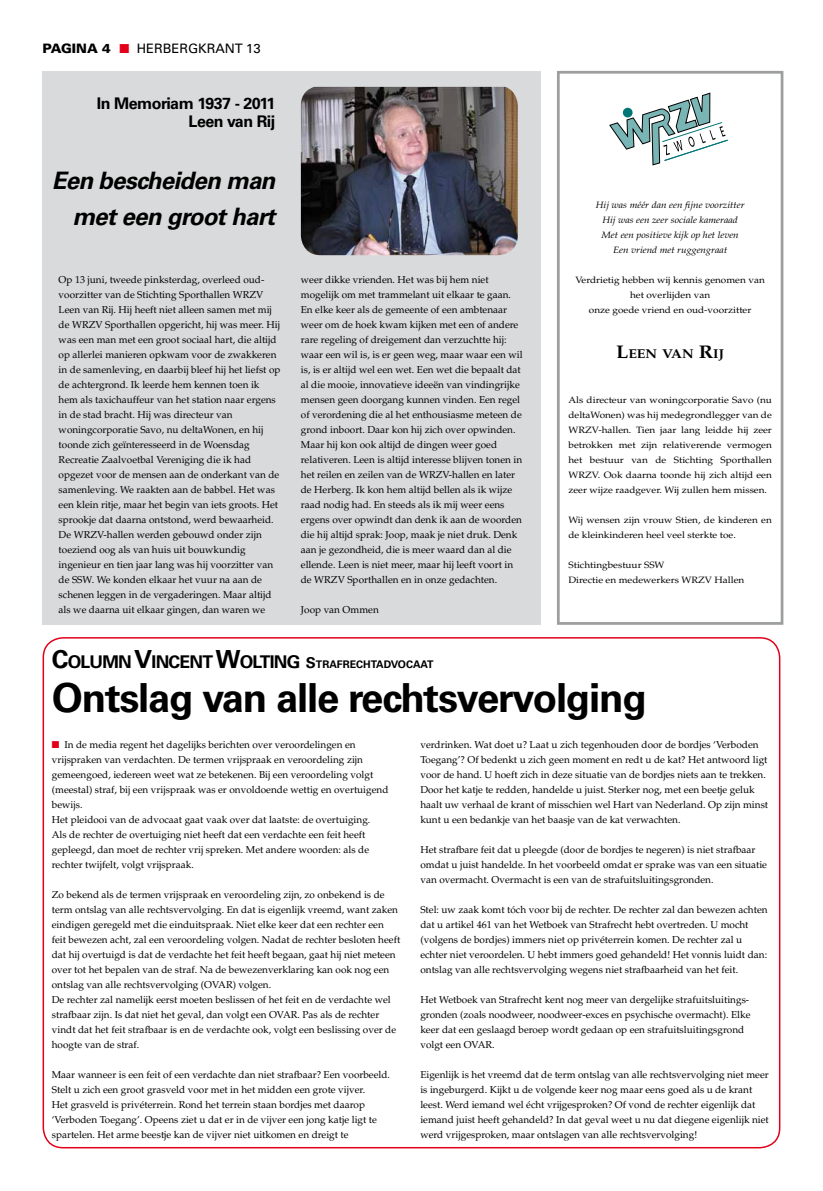
<style>
.page{position:relative;width:823px;height:1191px;background:#fff}
.page>*{position:absolute;margin:0;border:0;box-sizing:border-box;transform-origin:0 0}
.t1{font:700 40px "Univers";letter-spacing:-.03em;color:#000}
.t2{font:italic 700 24px/36px "Univers";letter-spacing:-.03em;color:#000;text-align:right}
.t3{font:700 17.5px "Univers";letter-spacing:-.045em;color:#000}
.t4{font:700 16px/18px "Univers";letter-spacing:-.03em;color:#000;text-align:right}
.t5{font:13px "Univers";color:#000}
.t6{font:700 12.8px "Palatino";color:#000;scale:1.09 1}
.t7{font:10px/15px "Palatino";color:#000}
.t8{font:9.1px/15px "Palatino";color:#000;scale:1.09 1}
.t9{font:italic 9.1px/15px "Palatino";color:#000;text-align:center;scale:1.09 1}
.s1{font-weight:900}
.s2{color:#e2001a}
.s3{font-size:18.3px}
.s4{font-size:25px}
.s5{font-size:15px}
.s6{font-size:10.5px}
</style>
<div class="page">
<div style="left:556px;top:71px;width:227px;height:554px;border:3px solid #9c9e9f"></div>
<svg style="left:609px;top:93px;width:118px;height:72px"></svg>
<div style="left:622px;top:108px;width:10px;height:9px;background:#007576;border-radius:50%"></div>
<div style="left:43px;top:71px;width:498px;height:554px;background:#d9dadb"></div>
<img style="left:301px;top:87px;width:216px;height:168px">
<h3 class="t5" style="left:43px;top:41px;width:219px"><span class="s1">PAGINA 4</span> <span class="s2">■</span> HERBERGKRANT 13</h3>
<h3 class="t4" style="left:97px;top:95px;width:180px">In Memoriam 1937 - 2011<br>Leen van Rij</h3>
<h2 class="t2" style="left:52px;top:163px;width:225px">Een bescheiden man met een groot hart</h2>
<p class="t7" style="left:59px;top:272px;width:223px">Op 13 juni, tweede pinksterdag, overleed oud&shy;voorzitter van de Stichting Sporthallen WRZV Leen van Rij. Hij heeft niet alleen samen met mij de WRZV Sporthallen opgericht, hij was meer. Hij was een man met een groot sociaal hart, die altijd op allerlei manieren opkwam voor de zwakkeren in de samenleving, en daarbij bleef hij het liefst op de achtergrond. Ik leerde hem kennen toen ik hem als taxichauffeur van het station naar ergens in de stad bracht. Hij was directeur van woningcorporatie Savo, nu deltaWonen, en hij toonde zich geïnteresseerd in de Woensdag Recreatie Zaalvoetbal Vereniging die ik had opgezet voor de mensen aan de onderkant van de samenleving. We raakten aan de babbel. Het was een klein ritje, maar het begin van iets groots. Het sprookje dat daarna ontstond, werd bewaarheid.<br>De WRZV-hallen werden gebouwd onder zijn toeziend oog als van huis uit bouwkundig ingenieur en tien jaar lang was hij voorzitter van de SSW. We konden elkaar het vuur na aan de schenen leggen in de vergaderingen. Maar altijd als we daarna uit elkaar gingen, dan waren we</p>
<p class="t7" style="left:301px;top:272px;width:223px">weer dikke vrienden. Het was bij hem niet mogelijk om met trammelant uit elkaar te gaan.<br>En elke keer als de gemeente of een ambtenaar weer om de hoek kwam kijken met een of andere rare regeling of dreigement dan verzuchtte hij: waar een wil is, is er geen weg, maar waar een wil is, is er altijd wel een wet. Een wet die bepaalt dat al die mooie, innovatieve ideeën van vindingrijke mensen geen doorgang kunnen vinden. Een regel of verordening die al het enthousiasme meteen de grond inboort. Daar kon hij zich over opwinden.<br>Maar hij kon ook altijd de dingen weer goed relativeren. Leen is altijd interesse blijven tonen in het reilen en zeilen van de WRZV-hallen en later de Herberg. Ik kon hem altijd bellen als ik wijze raad nodig had. En steeds als ik mij weer eens ergens over opwindt dan denk ik aan de woorden die hij altijd sprak: Joop, maak je niet druk. Denk aan je gezondheid, die is meer waard dan al die ellende. Leen is niet meer, maar hij leeft voort in de WRZV Sporthallen en in onze gedachten.</p>
<p class="t7" style="left:301px;top:602px;width:79px">Joop van Ommen</p>
<p class="t9" style="left:595px;top:197px;width:138px">Hij was méér dan een fijne voorzitter<br>Hij was een zeer sociale kameraad<br>Met een positieve kijk op het leven<br>Een vriend met ruggengraat</p>
<p class="t8" style="left:575px;top:272px;width:175px;text-align:center">Verdrietig hebben wij kennis genomen van het overlijden van<br>onze goede vriend en oud-voorzitter</p>
<p class="t6" style="left:615px;top:346px;width:101px"><span class="s3">L</span>EEN VAN <span class="s3">R</span>IJ</p>
<p class="t8" style="left:568px;top:392px;width:188px;text-align:justify">Als directeur van woningcorporatie Savo (nu deltaWonen) was hij medegrondlegger van de WRZV-hallen. Tien jaar lang leidde hij zeer betrokken met zijn relativerende vermogen het bestuur van de Stichting Sporthallen WRZV. Ook daarna toonde hij zich altijd een zeer wijze raadgever. Wij zullen hem missen.</p>
<p class="t8" style="left:568px;top:512px;width:188px">Wij wensen zijn vrouw Stien, de kinderen en de kleinkinderen heel veel sterkte toe.</p>
<p class="t8" style="left:568px;top:557px;width:163px">Stichtingbestuur SSW<br>Directie en medewerkers WRZV Hallen</p>
<h3 class="t3" style="left:52px;top:652px;width:383px"><span class="s4">C</span>OLUMN <span class="s4">V</span>INCENT <span class="s4">W</span>OLTING <span class="s5">S</span><span class="s6">TRAFRECHTADVOCAAT</span></h3>
<h1 class="t1" style="left:52px;top:674px;width:596px">Ontslag van alle rechtsvervolging</h1>
<p class="t7" style="left:52px;top:737px;width:338px"><span class="s2">■</span> In de media regent het dagelijks berichten over veroordelingen en vrijspraken van verdachten. De termen vrijspraak en veroordeling zijn gemeengoed, iedereen weet wat ze betekenen. Bij een veroordeling volgt (meestal) straf, bij een vrijspraak was er onvoldoende wettig en overtuigend bewijs.<br>Het pleidooi van de advocaat gaat vaak over dat laatste: de overtuiging.<br>Als de rechter de overtuiging niet heeft dat een verdachte een feit heeft gepleegd, dan moet de rechter vrij spreken. Met andere woorden: als de rechter twijfelt, volgt vrijspraak.</p>
<p class="t7" style="left:52px;top:887px;width:350px">Zo bekend als de termen vrijspraak en veroordeling zijn, zo onbekend is de term ontslag van alle rechtsvervolging. En dat is eigenlijk vreemd, want zaken eindigen geregeld met die einduitspraak. Niet elke keer dat een rechter een feit bewezen acht, zal een veroordeling volgen. Nadat de rechter besloten heeft dat hij overtuigd is dat de verdachte het feit heeft begaan, gaat hij niet meteen over tot het bepalen van de straf. Na de bewezenverklaring kan ook nog een ontslag van alle rechtsvervolging (OVAR) volgen.<br>De rechter zal namelijk eerst moeten beslissen of het feit en de verdachte wel strafbaar zijn. Is dat niet het geval, dan volgt een OVAR. Pas als de rechter vindt dat het feit strafbaar is en de verdachte ook, volgt een beslissing over de hoogte van de straf.</p>
<p class="t7" style="left:52px;top:1067px;width:339px">Maar wanneer is een feit of een verdachte dan niet strafbaar? Een voorbeeld.<br>Stelt u zich een groot grasveld voor met in het midden een grote vijver.<br>Het grasveld is privéterrein. Rond het terrein staan bordjes met daarop ‘Verboden Toegang’. Opeens ziet u dat er in de vijver een jong katje ligt te spartelen. Het arme beestje kan de vijver niet uitkomen en dreigt te</p>
<p class="t7" style="left:420px;top:737px;width:349px">verdrinken. Wat doet u? Laat u zich tegenhouden door de bordjes ‘Verboden Toegang’? Of bedenkt u zich geen moment en redt u de kat? Het antwoord ligt voor de hand. U hoeft zich in deze situatie van de bordjes niets aan te trekken.<br>Door het katje te redden, handelde u juist. Sterker nog, met een beetje geluk haalt uw verhaal de krant of misschien wel Hart van Nederland. Op zijn minst kunt u een bedankje van het baasje van de kat verwachten.</p>
<p class="t7" style="left:420px;top:842px;width:348px">Het strafbare feit dat u pleegde (door de bordjes te negeren) is niet strafbaar omdat u juist handelde. In het voorbeeld omdat er sprake was van een situatie van overmacht. Overmacht is een van de strafuitsluitingsgronden.</p>
<p class="t7" style="left:420px;top:902px;width:348px">Stel: uw zaak komt tóch voor bij de rechter. De rechter zal dan bewezen achten dat u artikel 461 van het Wetboek van Strafrecht hebt overtreden. U mocht (volgens de bordjes) immers niet op privéterrein komen. De rechter zal u echter niet veroordelen. U hebt immers goed gehandeld! Het vonnis luidt dan: ontslag van alle rechtsvervolging wegens niet strafbaarheid van het feit.</p>
<p class="t7" style="left:420px;top:992px;width:331px">Het Wetboek van Strafrecht kent nog meer van dergelijke strafuitsluitings&shy;gronden (zoals noodweer, noodweer-exces en psychische overmacht). Elke keer dat een geslaagd beroep wordt gedaan op een strafuitsluitingsgrond volgt een OVAR.</p>
<p class="t7" style="left:420px;top:1067px;width:350px">Eigenlijk is het vreemd dat de term ontslag van alle rechtsvervolging niet meer is ingeburgerd. Kijkt u de volgende keer nog maar eens goed als u de krant leest. Werd iemand wel écht vrijgesproken? Of vond de rechter eigenlijk dat iemand juist heeft gehandeld? In dat geval weet u nu dat diegene eigenlijk niet werd vrijgesproken, maar ontslagen van alle rechtsvervolging!</p>
</div>
